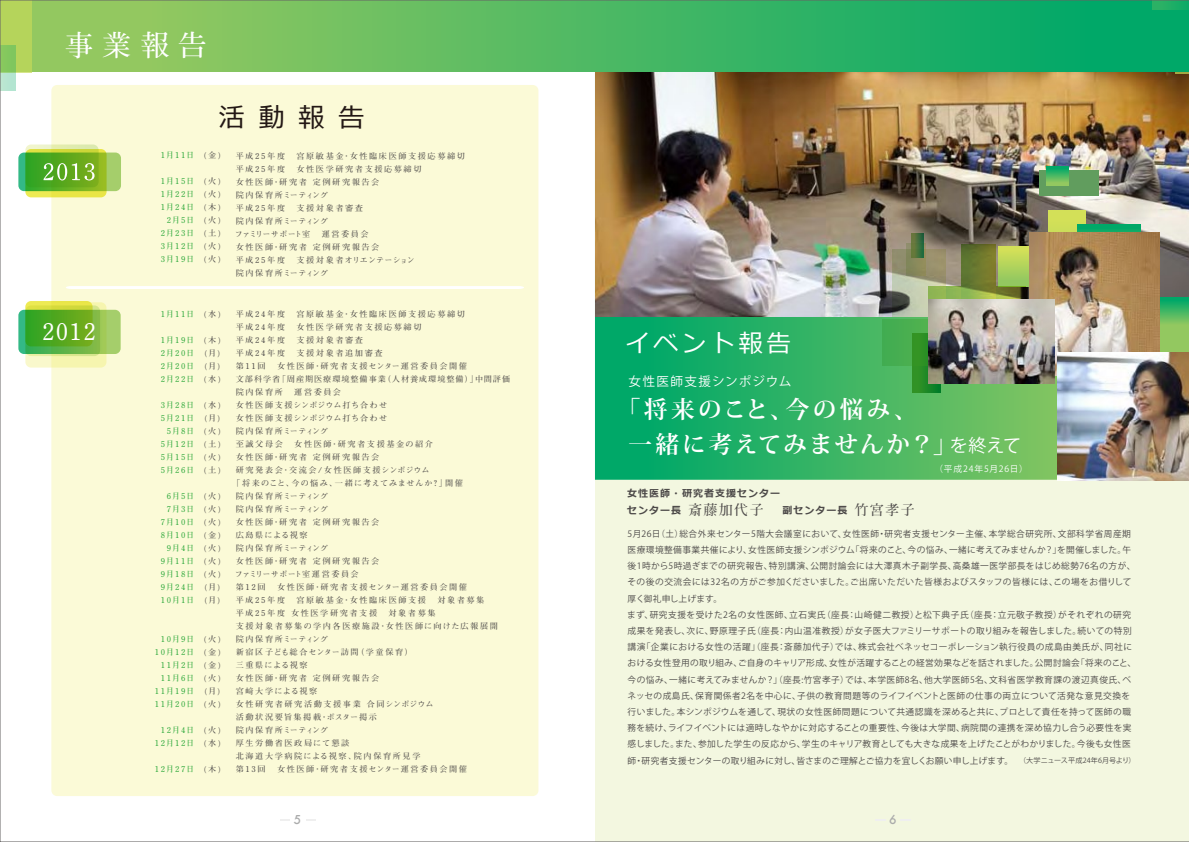
<style>
.page{position:relative;width:1189px;height:842px;background:#fff}
.page>*{position:absolute;margin:0;border:0;box-sizing:border-box;transform-origin:0 0}
.t1{font:700 29.1px "Futo Min A101 Upr";color:#fff}
.t2{font:26.6px "Meiryo";color:#231815}
.t3{font:24.6px "Meiryo";letter-spacing:.15em;color:#fff}
.t4{font:700 23.7px/35.1px "Koz Min Pro";letter-spacing:.1em;color:#fff}
.t5{font:700 23px "Futo Min A101 Upr";color:#fff}
.t6{font:12.6px "Koz Go Pro";letter-spacing:.08em;color:#fff}
.t7{font:500 12px "Futura";color:#aaabab}
.t8{font:700 10px "Meiryo";letter-spacing:.1em;color:#4c4948}
.t9{font:8.7px/16.2px "Koz Go Pro";letter-spacing:.05em;color:#4c4948}
.t10{font:8.7px "Koz Go Pro";letter-spacing:.11em;color:#fff}
.t11{font:700 8px/13px "Futo Min A101 Upr";letter-spacing:.2em;color:#4c4948;text-align:justify}
.t12{font:700 8px/13px "Futo Min A101 Upr";letter-spacing:.115em;color:#2aa738;text-align:right}
.t13{font:700 8px "Futo Min A101 Upr";letter-spacing:.015em;color:#4c4948}
.t14{font:700 8px "Futo Min A101 Upr";letter-spacing:.1em;color:#4c4948}
.t15{font:700 8px "Futo Min A101 Upr";letter-spacing:.12em;color:#4c4948}
.t16{font:700 8px "Futo Min A101 Upr";letter-spacing:.14em;color:#4c4948}
.t17{font:700 8px "Futo Min A101 Upr";letter-spacing:.16em;color:#4c4948}
.t18{font:700 8px "Futo Min A101 Upr";letter-spacing:.145em;color:#4c4948}
.t19{font:700 8px "Futo Min A101 Upr";letter-spacing:.03em;color:#4c4948}
.t20{font:700 8px "Futo Min A101 Upr";letter-spacing:.17em;color:#4c4948}
.t21{font:7.1px "Koz Go Pro";letter-spacing:.005em;color:#4c4948}
.s1{font-family:"Koz Go Pro";font-weight:400;font-size:18.1px}
.s2{font-family:"Futo Min A101 Upr";font-size:14px}
</style>
<div class="page">
<img style="left:0;top:0;width:1189px;height:842px">
<hr style="left:280px;top:819px;width:35px;height:1px;background:#efefef">
<div style="left:290px;top:817px;width:15px;height:5px;background:#fff"></div>
<h1 class="t1" style="left:65px;top:22px;width:144px">事業報告</h1>
<h2 class="t2" style="left:219px;top:99px;width:148px">活動報告</h2>
<h3 class="t5" style="left:42px;top:314px;width:55px">2012</h3>
<p class="t12" style="left:161px;top:148px;width:35px">1月11日</p>
<p class="t12" style="left:161px;top:174px;width:35px">1月15日<br>1月22日<br>1月24日<br>2月5日<br>2月23日<br>3月12日<br>3月19日</p>
<p class="t11" style="left:204px;top:148px;width:18px">(金)</p>
<p class="t11" style="left:204px;top:174px;width:18px">(火) (火) (木) (火) (土) (火) (火)</p>
<p class="t12" style="left:161px;top:307px;width:35px">1月11日</p>
<p class="t12" style="left:161px;top:333px;width:35px;text-align:justify">1月19日2月20日2月20日2月22日</p>
<p class="t12" style="left:161px;top:398px;width:35px">3月28日<br>5月21日<br>5月8日<br>5月12日<br>5月15日<br>5月26日</p>
<p class="t12" style="left:161px;top:489px;width:35px">6月5日<br>7月3日<br>7月10日<br>8月10日<br>9月4日<br>9月11日<br>9月18日<br>9月24日<br>10月1日</p>
<p class="t12" style="left:155px;top:632px;width:41px">10月9日<br>10月12日<br>11月2日<br>11月6日<br>11月19日<br>11月20日</p>
<p class="t12" style="left:155px;top:723px;width:41px">12月4日<br>12月12日</p>
<p class="t12" style="left:155px;top:762px;width:41px">12月27日</p>
<p class="t11" style="left:204px;top:307px;width:18px">(水)</p>
<p class="t11" style="left:204px;top:333px;width:18px">(木) (月) (月) (水)</p>
<p class="t11" style="left:204px;top:398px;width:18px">(水) (月) (火) (土) (火) (土)</p>
<p class="t11" style="left:204px;top:489px;width:18px">(火) (火) (火) (金) (火) (火) (火) (月) (月)</p>
<p class="t11" style="left:204px;top:632px;width:18px">(火) (金) (金) (火) (月) (火)</p>
<p class="t11" style="left:204px;top:723px;width:18px">(火) (水)</p>
<p class="t11" style="left:204px;top:762px;width:18px">(木)</p>
<p class="t11" style="left:235px;top:149px;width:232px;text-align:left">平成25年度　宮原敏基金・女性臨床医師支援応募締切平成25年度　女性医学研究者支援応募締切<br>女性医師・研究者 定例研究報告会<br>院内保育所ミーティング<br>平成25年度　支援対象者審査<br>院内保育所ミーティング<br>ファミリーサポート室　運営委員会<br>女性医師・研究者 定例研究報告会<br>平成25年度　支援対象者オリエンテーション<br>院内保育所ミーティング</p>
<p class="t11" style="left:236px;top:307px;width:231px">平成24年度　宮原敏基金・女性臨床医師支援応募締切</p>
<p class="t11" style="left:236px;top:320px;width:187px">平成24年度　女性医学研究者支援応募締切</p>
<p class="t11" style="left:236px;top:333px;width:129px">平成24年度　支援対象者審査</p>
<p class="t11" style="left:236px;top:346px;width:148px">平成24年度　支援対象者追加審査</p>
<p class="t11" style="left:236px;top:359px;width:233px">第11回　女性医師・研究者支援センター運営委員会開催</p>
<p class="t15" style="left:236px;top:373px;width:276px">文部科学省「周産期医療環境整備事業（人材養成環境整備）」中間評価</p>
<p class="t11" style="left:236px;top:385px;width:107px">院内保育所　運営委員会</p>
<p class="t14" style="left:236px;top:399px;width:153px">女性医師支援シンポジウム打ち合わせ</p>
<p class="t14" style="left:236px;top:412px;width:153px">女性医師支援シンポジウム打ち合わせ</p>
<p class="t13" style="left:236px;top:425px;width:94px">院内保育所ミーティング</p>
<p class="t11" style="left:236px;top:437px;width:199px">至誠父母会　女性医師・研究者支援基金の紹介</p>
<p class="t11" style="left:236px;top:450px;width:145px">女性医師・研究者 定例研究報告会</p>
<p class="t11" style="left:236px;top:463px;width:195px">研究発表会・交流会/女性医師支援シンポジウム</p>
<p class="t16" style="left:232px;top:477px;width:232px">「将来のこと、今の悩み、一緒に考えてみませんか？」開催</p>
<p class="t13" style="left:236px;top:490px;width:94px">院内保育所ミーティング</p>
<p class="t13" style="left:236px;top:503px;width:94px">院内保育所ミーティング</p>
<p class="t11" style="left:236px;top:515px;width:145px">女性医師・研究者 定例研究報告会</p>
<p class="t18" style="left:236px;top:529px;width:73px">広島県による視察</p>
<p class="t13" style="left:236px;top:542px;width:94px">院内保育所ミーティング</p>
<p class="t11" style="left:236px;top:554px;width:145px">女性医師・研究者 定例研究報告会</p>
<p class="t19" style="left:235px;top:568px;width:125px">ファミリーサポート室運営委員会</p>
<p class="t11" style="left:236px;top:580px;width:233px">第12回　女性医師・研究者支援センター運営委員会開催</p>
<p class="t11" style="left:236px;top:593px;width:250px">平成25年度　宮原敏基金・女性臨床医師支援　対象者募集</p>
<p class="t11" style="left:236px;top:606px;width:201px">平成25年度 女性医学研究者支援　対象者募集</p>
<p class="t11" style="left:236px;top:619px;width:264px">支援対象者募集の学内各医療施設・女性医師に向けた広報展開</p>
<p class="t13" style="left:236px;top:633px;width:94px">院内保育所ミーティング</p>
<p class="t17" style="left:236px;top:646px;width:179px">新宿区子ども総合センター訪問（学童保育）</p>
<p class="t18" style="left:236px;top:659px;width:73px">三重県による視察</p>
<p class="t11" style="left:236px;top:671px;width:145px">女性医師・研究者 定例研究報告会</p>
<p class="t20" style="left:236px;top:685px;width:83px">宮﨑大学による視察</p>
<p class="t11" style="left:236px;top:697px;width:199px">女性研究者研究活動支援事業 合同シンポジウム</p>
<p class="t11" style="left:236px;top:710px;width:143px">活動状況要旨集掲載・ポスター掲示</p>
<p class="t13" style="left:236px;top:724px;width:94px">院内保育所ミーティング</p>
<p class="t11" style="left:236px;top:736px;width:115px">厚生労働省医政局にて懇談</p>
<p class="t11" style="left:236px;top:749px;width:186px">北海道大学病院による視察、院内保育所見学</p>
<p class="t11" style="left:236px;top:762px;width:233px">第13回　女性医師・研究者支援センター運営委員会開催</p>
<h3 class="t3" style="left:625px;top:326px;width:167px">イベント報告</h3>
<h3 class="t6" style="left:628px;top:373px;width:165px">女性医師支援シンポジウム</h3>
<h3 class="t4" style="left:628px;top:391px;width:394px;text-indent:-11px">「将来のこと、今の悩み、<br>一緒に考えてみませんか？」<span class="s1">を終えて</span></h3>
<p class="t8" style="left:627px;top:487px;width:154px">女性医師・研究者支援センター</p>
<p class="t8" style="left:627px;top:504px;width:138px">センター長 <span class="s2">斎藤加代子</span></p>
<p class="t8" style="left:782px;top:504px;width:134px">副センター長 <span class="s2">竹宮孝子</span></p>
<p class="t10" style="left:934px;top:463px;width:95px">（平成24年5月26日）</p>
<p class="t9" style="left:627px;top:526px;width:510px">5月26日（土）総合外来センター5階大会議室において、女性医師・研究者支援センター主催、本学総合研究所、文部科学省周産期医療環境整備事業共催により、女性医師支援シンポジウム「将来のこと、今の悩み、一緒に考えてみませんか？」を開催しました。午後1時から5時過ぎまでの研究報告、特別講演、公開討論会には大澤真木子副学長、高桑雄一医学部長をはじめ総勢76名の方が、その後の交流会には32名の方がご参加くださいました。ご出席いただいた皆様およびスタッフの皆様には、この場をお借りして厚く御礼申し上げます。<br>まず、研究支援を受けた2名の女性医師、立石実氏（座長：山崎健二教授）と松下典子氏（座長：立元敬子教授）がそれぞれの研究成果を発表し、次に、野原理子氏（座長：内山温准教授）が女子医大ファミリーサポートの取り組みを報告しました。続いての特別講演「企業における女性の活躍」（座長：斎藤加代子）では、株式会社ベネッセコーポレーション執行役員の成島由美氏が、同社における女性登用の取り組み、ご自身のキャリア形成、女性が活躍することの経営効果などを話されました。公開討論会「将来のこと、今の悩み、一緒に考えてみませんか？」（座長:竹宮孝子）では、本学医師8名、他大学医師5名、文科省医学教育課の渡辺真俊氏、ベネッセの成島氏、保育関係者2名を中心に、子供の教育問題等のライフイベントと医師の仕事の両立について活発な意見交換を行いました。本シンポジウムを通して、現状の女性医師問題について共通認識を深めると共に、プロとして責任を持って医師の職務を続け、ライフイベントには適時しなやかに対応することの重要性、今後は大学間、病院間の連携を深め協力し合う必要性を実感しました。また、参加した学生の反応から、学生のキャリア教育としても大きな成果を上げたことがわかりました。今後も女性医師・研究者支援センターの取り組みに対し、皆さまのご理解とご協力を宜しくお願い申し上げます。</p>
<p class="t21" style="left:1019px;top:756px;width:118px">（大学ニュース平成24年6月号より）</p>
<h3 class="t7" style="left:294px;top:812px;width:9px">5</h3>
<h3 class="t7" style="left:889px;top:812px;width:9px">6</h3>
</div>
